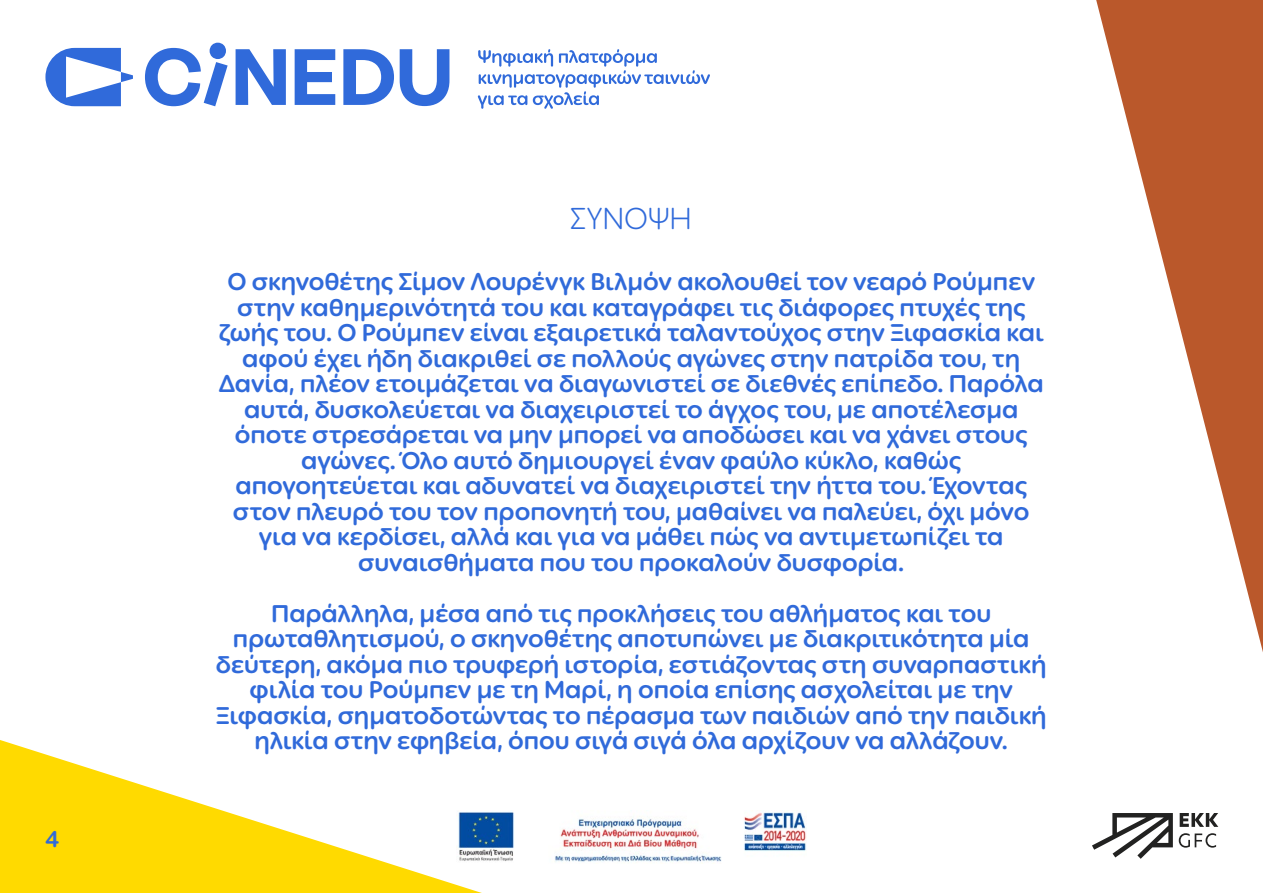
<style>
.page{position:relative;width:1263px;height:893px;background:#fff}
.page>*{position:absolute;margin:0;border:0;box-sizing:border-box;transform-origin:0 0}
.t1{font:300 30px "Ping Round LCG";letter-spacing:-.01em;color:#306ada}
.t2{font:700 24px/25.5px "Ping Round LCG";letter-spacing:-.005em;color:#306ada;text-align:center}
.t3{font:700 22.5px "Ping Round LCG";color:#306ada}
</style>
<div class="page">
<svg style="left:0;top:740px;width:482px;height:153px;fill:#ffda00"></svg>
<svg style="left:1096px;top:0;width:167px;height:652px"></svg>
<svg style="left:45px;top:48px;width:88px;height:58px"></svg>
<svg style="left:145px;top:43px;width:83px;height:63px"></svg>
<svg style="left:236px;top:49px;width:50px;height:56px"></svg>
<svg style="left:295px;top:49px;width:40px;height:56px"></svg>
<svg style="left:343px;top:49px;width:51px;height:56px"></svg>
<svg style="left:400px;top:49px;width:49px;height:57px"></svg>
<svg style="left:478px;top:49px;width:232px;height:60px"></svg>
<svg style="left:1092px;top:813px;width:81px;height:46px"></svg>
<svg style="left:1180px;top:813px;width:38px;height:14px"></svg>
<svg style="left:1179px;top:833px;width:37px;height:15px"></svg>
<img style="left:456px;top:811px;width:350px;height:52px">
<p class="t3" style="left:45px;top:822px;width:16px">4</p>
<p class="t1" style="left:570px;top:196px;width:123px">ΣΥΝΟΨΗ</p>
<p class="t2" style="left:219px;top:268px;width:826px">Ο σκηνοθέτης Σίμον Λουρένγκ Βιλμόν ακολουθεί τον νεαρό Ρούμπεν στην καθημερινότητά του και καταγράφει τις διάφορες πτυχές της ζωής του. Ο Ρούμπεν είναι εξαιρετικά ταλαντούχος στην Ξιφασκία και αφού έχει ήδη διακριθεί σε πολλούς αγώνες στην πατρίδα του, τη Δανία, πλέον ετοιμάζεται να διαγωνιστεί σε διεθνές επίπεδο. Παρόλα αυτά, δυσκολεύεται να διαχειριστεί το άγχος του, με αποτέλεσμα όποτε στρεσάρεται να μην μπορεί να αποδώσει και να χάνει στους αγώνες. Όλο αυτό δημιουργεί έναν φαύλο κύκλο, καθώς απογοητεύεται και αδυνατεί να διαχειριστεί την ήττα του. Έχοντας στον πλευρό του τον προπονητή του, μαθαίνει να παλεύει, όχι μόνο για να κερδίσει, αλλά και για να μάθει πώς να αντιμετωπίζει τα συναισθήματα που του προκαλούν δυσφορία.</p>
<p class="t2" style="left:216px;top:599px;width:832px">Παράλληλα, μέσα από τις προκλήσεις του αθλήματος και του πρωταθλητισμού, ο σκηνοθέτης αποτυπώνει με διακριτικότητα μία δεύτερη, ακόμα πιο τρυφερή ιστορία, εστιάζοντας στη συναρπαστική φιλία του Ρούμπεν με τη Μαρί, η οποία επίσης ασχολείται με την Ξιφασκία, σηματοδοτώντας το πέρασμα των παιδιών από την παιδική ηλικία στην εφηβεία, όπου σιγά σιγά όλα αρχίζουν να αλλάζουν.</p>
</div>
